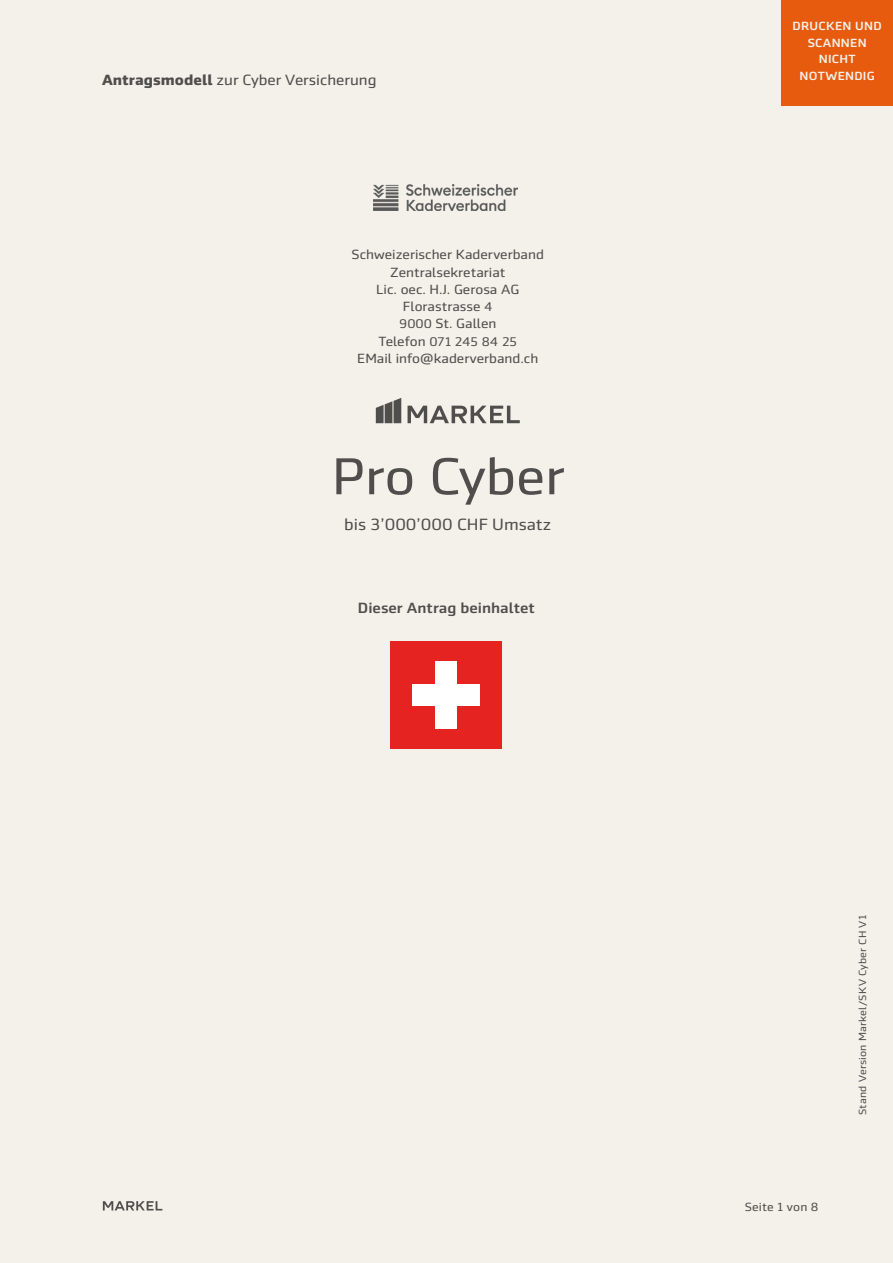
<style>
.page{position:relative;width:893px;height:1263px;background:#f3f1ea}
.page>*{position:absolute;margin:0;border:0;box-sizing:border-box;transform-origin:0 0}
.t1{font:52.5px "Markel Sans";color:#504e4d}
.t2{font:16.5px "Markel Sans";color:#504e4d}
.t3{font:15px "Markel Sans";color:#504e4d}
.t4{font:500 15px "Markel Sans";color:#504e4d}
.t5{font:13.5px/17.2px "Markel Sans";color:#504e4d;text-align:center}
.t6{font:12.75px "Markel Sans";color:#504e4d}
.t7{font:500 12px/16.5px "Markel Sans";letter-spacing:.02em;color:#f3f1ea;text-align:center}
.t8{font:12px "Markel Sans";letter-spacing:.01em;color:#504e4d}
.t9{font:500 12px "Markel Sans";letter-spacing:.02em;color:#fff}
.t10{font:10.5px "Markel Sans";letter-spacing:.02em;color:#504e4d}
.s1{font-weight:700}
.s2{font-size:12.75px}
.s3{font-size:13.5px}
</style>
<div class="page">
<svg style="left:103px;top:1201px;width:59px;height:9px"></svg>
<div style="left:781px;top:0;width:112px;height:105px;background:#e75b0e"></div>
<div style="left:390px;top:641px;width:112px;height:107px;background:#e52321"></div>
<div style="left:435px;top:661px;width:21px;height:67px;background:#fff"></div>
<div style="left:412px;top:684px;width:67px;height:21px;background:#fff"></div>
<svg style="left:408px;top:406px;width:112px;height:17px"></svg>
<svg style="left:376px;top:398px;width:25px;height:25px"></svg>
<img style="left:373px;top:185px;width:144px;height:26px">
<p class="t3" style="left:102px;top:72px;width:276px"><span class="s1">Antragsmodell</span> zur Cyber Versicherung</p>
<p class="t5" style="left:352px;top:246px;width:194px">Schweizerischer Kaderverband<br>Zentralsekretariat<br>Lic. oec. H.J. Gerosa AG<br>Florastrasse <span class="s2">4<br>9000</span> St. Gallen</p>
<p class="t6" style="left:379px;top:334px;width:140px"><span class="s3">Telefon</span> 071 245 84 25</p>
<p class="t5" style="left:357px;top:350px;width:182px">EMail info@kaderverband.ch</p>
<h1 class="t1" style="left:332px;top:448px;width:234px">Pro Cyber</h1>
<p class="t2" style="left:344px;top:515px;width:209px">bis 3’000’000 CHF Umsatz</p>
<p class="t4" style="left:358px;top:600px;width:179px">Dieser Antrag beinhaltet</p>
<p class="t7" style="left:793px;top:18px;width:91px">DRUCKEN UND<br>SCANNEN<br>NICHT<br>NOTWENDIG</p>
<p class="t9" style="left:812px;top:46px;width:52px">ANTRAG</p>
<p class="t8" style="left:745px;top:1200px;width:75px">Seite 1 von 8</p>
<p class="t10" style="left:857px;top:1115px;width:202px;rotate:-90deg">Stand Version Markel/SKV Cyber CH V1</p>
</div>
